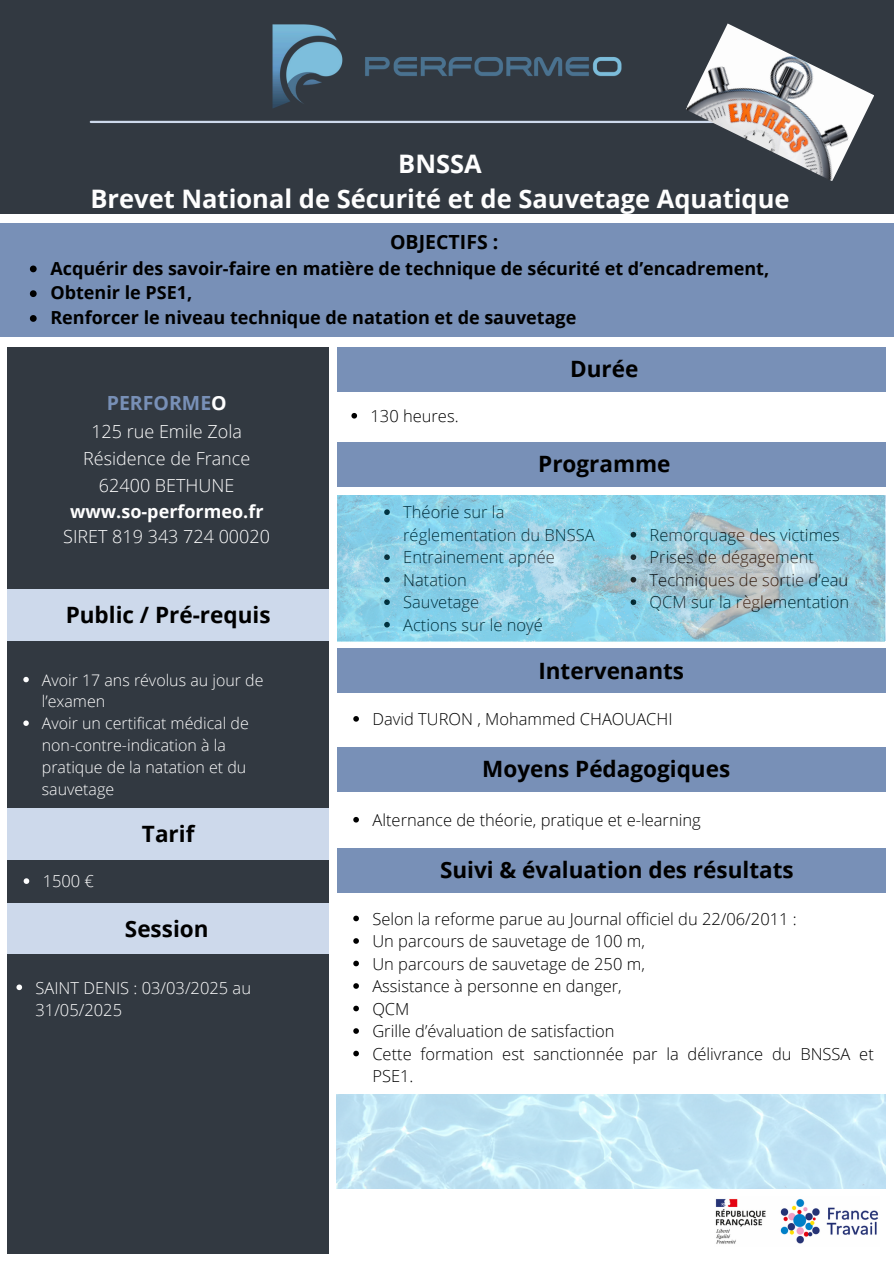
<style>
.page{position:relative;width:894px;height:1264px;background:#fff}
.page>*{position:absolute;margin:0;border:0;box-sizing:border-box;transform-origin:0 0}
.t1{font:700 25.5px/34.8px "Open Sans";color:#fefefe;text-align:center}
.t2{font:700 22.5px "Open Sans";color:#000}
.t3{font:700 19.5px "Open Sans";color:#000}
.t4{font:700 19.5px "Open Sans";color:#7890b7}
.t5{font:700 18px "Open Sans";color:#000}
.t6{font:300 18px/26.1px "Open Sans";color:#fefefe;text-align:center}
.t7{font:300 16.5px/22.5px "Open Sans";color:#000}
.t8{font:300 16.5px/22.5px "Open Sans";color:#fefefe}
.t9{font:300 16.05px/21.8px "Open Sans";color:#fefefe}
.s1{color:#fefefe}
.s2{font-weight:700}
</style>
<div class="page">
<div style="left:336px;top:347px;width:549px;height:44px;background:#7890b7"></div>
<div style="left:7px;top:347px;width:322px;height:906px;background:#323941"></div>
<div style="left:7px;top:903px;width:322px;height:50px;background:#cdd9eb"></div>
<div style="left:7px;top:808px;width:322px;height:51px;background:#cdd9eb"></div>
<div style="left:7px;top:589px;width:322px;height:52px;background:#cdd9eb"></div>
<div style="left:0;top:223px;width:893px;height:114px;background:#7890b7"></div>
<div style="left:0;top:0;width:893px;height:213px;background:#323941"></div>
<hr style="left:91px;top:121px;width:712px;height:2px;background:#cdd9eb">
<div style="left:337px;top:442px;width:548px;height:44px;background:#7890b7"></div>
<div style="left:337px;top:747px;width:548px;height:44px;background:#7890b7"></div>
<div style="left:337px;top:848px;width:548px;height:44px;background:#7890b7"></div>
<img style="left:337px;top:1094px;width:547px;height:94px">
<img style="left:216px;top:24px;width:461px;height:97px">
<img style="left:685px;top:23px;width:189px;height:158px">
<img style="left:337px;top:495px;width:547px;height:146px">
<div style="left:337px;top:648px;width:548px;height:45px;background:#7890b7"></div>
<img style="left:715px;top:1199px;width:163px;height:45px">
<svg style="left:30px;top:265px;width:7px;height:7px"></svg>
<svg style="left:30px;top:290px;width:7px;height:7px"></svg>
<svg style="left:30px;top:315px;width:7px;height:7px"></svg>
<svg style="left:24px;top:878px;width:5px;height:5px"></svg>
<svg style="left:23px;top:677px;width:6px;height:5px"></svg>
<svg style="left:23px;top:720px;width:6px;height:6px"></svg>
<svg style="left:351px;top:413px;width:6px;height:5px"></svg>
<svg style="left:353px;top:817px;width:6px;height:5px"></svg>
<svg style="left:353px;top:915px;width:6px;height:6px"></svg>
<svg style="left:353px;top:938px;width:6px;height:5px"></svg>
<svg style="left:353px;top:960px;width:6px;height:6px"></svg>
<svg style="left:353px;top:983px;width:6px;height:5px"></svg>
<svg style="left:353px;top:1005px;width:6px;height:6px"></svg>
<svg style="left:353px;top:1028px;width:6px;height:5px"></svg>
<svg style="left:353px;top:1050px;width:6px;height:6px"></svg>
<svg style="left:16px;top:984px;width:6px;height:6px"></svg>
<svg style="left:353px;top:716px;width:6px;height:5px"></svg>
<p class="t1" style="left:90px;top:146px;width:700px">BNSSA<br>Brevet National de Sécurité et de Sauvetage Aquatique</p>
<p class="t3" style="left:390px;top:228px;width:110px">OBJECTIFS :</p>
<p class="t5" style="left:50px;top:255px;width:720px">Acquérir des savoir-faire en matière de technique de sécurité et d’encadrement,</p>
<h2 class="t5" style="left:50px;top:280px;width:143px">Obtenir le PSE1,</h2>
<p class="t5" style="left:50px;top:305px;width:527px">Renforcer le niveau technique de natation et de sauvetage</p>
<p class="t4" style="left:107px;top:389px;width:121px">PERFORME<span class="s1">O</span></p>
<p class="t6" style="left:63px;top:418px;width:208px">125 rue Emile Zola<br>Résidence de France<br>62400 BETHUNE <span class="s2">www.so-performeo.fr<br></span>SIRET 819 343 724 00020</p>
<p class="t2" style="left:66px;top:599px;width:206px">Public / Pré-requis</p>
<p class="t9" style="left:42px;top:668px;width:223px">Avoir 17 ans révolus au jour de l’examen</p>
<p class="t9" style="left:42px;top:712px;width:208px">Avoir un certificat médical de non-contre-indication à la pratique de la natation et du sauvetage</p>
<h2 class="t8" style="left:43px;top:869px;width:53px">1500 €</h2>
<h2 class="t2" style="left:142px;top:817px;width:54px">Tarif</h2>
<p class="t2" style="left:125px;top:912px;width:85px">Session</p>
<h2 class="t8" style="left:35px;top:975px;width:217px">SAINT DENIS : 03/03/2025 au<br>31/05/2025</h2>
<p class="t7" style="left:370px;top:404px;width:90px">130 heures.</p>
<h2 class="t2" style="left:570px;top:353px;width:70px">Durée</h2>
<p class="t2" style="left:538px;top:448px;width:134px">Programme</p>
<p class="t7" style="left:403px;top:500px;width:193px">Théorie sur la réglementation du BNSSA</p>
<p class="t7" style="left:403px;top:545px;width:153px">Entrainement apnée</p>
<h1 class="t7" style="left:403px;top:568px;width:65px">Natation</h1>
<h3 class="t7" style="left:403px;top:590px;width:77px">Sauvetage</h3>
<p class="t7" style="left:403px;top:613px;width:141px">Actions sur le noyé</p>
<p class="t7" style="left:649px;top:523px;width:192px">Remorquage des victimes</p>
<p class="t7" style="left:649px;top:545px;width:166px">Prises de dégagement</p>
<h4 class="t7" style="left:649px;top:568px;width:200px">Techniques de sortie d’eau</h4>
<h2 class="t7" style="left:649px;top:590px;width:201px">QCM sur la règlementation</h2>
<p class="t2" style="left:538px;top:654px;width:147px">Intervenants</p>
<p class="t7" style="left:372px;top:707px;width:301px">David TURON , Mohammed CHAOUACHI</p>
<p class="t2" style="left:482px;top:753px;width:249px">Moyens Pédagogiques</p>
<p class="t7" style="left:372px;top:808px;width:330px">Alternance de théorie, pratique et e-learning</p>
<p class="t2" style="left:440px;top:854px;width:355px">Suivi &amp; évaluation des résultats</p>
<p class="t7" style="left:372px;top:907px;width:426px">Selon la reforme parue au Journal officiel du 22/06/2011 :</p>
<p class="t7" style="left:372px;top:929px;width:274px">Un parcours de sauvetage de 100 m,</p>
<p class="t7" style="left:372px;top:952px;width:274px">Un parcours de sauvetage de 250 m,</p>
<p class="t7" style="left:372px;top:974px;width:251px">Assistance à personne en danger,</p>
<h2 class="t7" style="left:372px;top:997px;width:39px">QCM</h2>
<p class="t7" style="left:372px;top:1019px;width:244px">Grille d’évaluation de satisfaction</p>
<h2 class="t7" style="left:372px;top:1042px;width:503px">Cette formation est sanctionnée par la délivrance du BNSSA et<br>PSE1.</h2>
</div>
